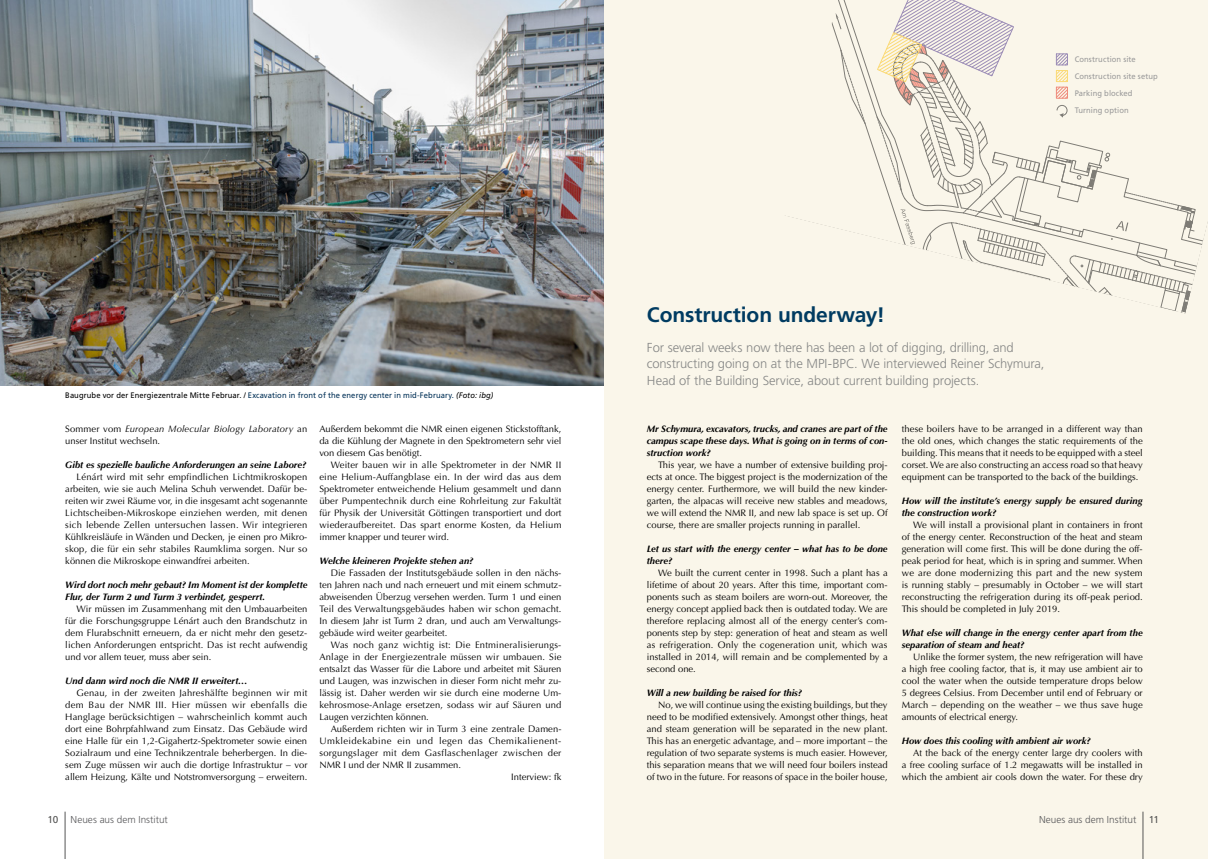
<style>
.page{position:relative;width:1208px;height:859px;background:#fff}
.page>*{position:absolute;margin:0;border:0;box-sizing:border-box;transform-origin:0 0}
.t1{font:700 21px "Frutiger LT Pro";letter-spacing:-.005em;color:#003b61}
.t2{font:300 13px/16.5px "Frutiger LT Pro";letter-spacing:-.01em;color:#868786}
.t3{font:300 10px "Frutiger LT Pro";color:#58585a}
.t4{font:9.4px/12px "Optima LT Std";color:#000;text-align:justify}
.t5{font:italic 700 9.4px/12px "Optima LT Std";color:#000}
.t6{font:italic 9.4px/12px "Optima LT Std";letter-spacing:.015em;color:#000}
.t7{font:9.4px "Optima LT Std";letter-spacing:.03em;color:#000}
.t8{font:9.4px "Optima LT Std";letter-spacing:.045em;color:#000}
.t9{font:8px "Frutiger LT Pro";letter-spacing:.01em;color:#003056;scale:.95 1}
.t10{font:8px/17px "Frutiger LT Pro";letter-spacing:.01em;color:#9a9a9a;scale:.95 1}
.s1{color:#000}
.s2{font-style:italic;color:#000}
.s3{font-style:normal}
.s4{font-weight:400;color:#565655}
</style>
<div class="page">
<div style="left:604px;top:0;width:604px;height:859px;background:#faf6ea"></div>
<hr style="left:1142px;top:812px;width:1px;height:47px;background:#565655">
<hr style="left:65px;top:812px;width:1px;height:47px;background:#565655">
<svg style="left:830px;top:0;width:373px;height:313px"></svg>
<img style="left:0;top:0;width:604px;height:385px">
<p class="t9" style="left:65px;top:390px;width:452px"><span class="s1">Baugrube vor der Energiezentrale Mitte Februar. /</span> Excavation in front of the energy center in mid-February. <span class="s2">(Foto: ibg)</span></p>
<p class="t6" style="left:65px;top:422px;width:243px"><span class="s3">Sommer vom</span> European Molecular Biology Laboratory <span class="s3">an unser Institut wechseln.</span></p>
<p class="t5" style="left:65px;top:458px;width:242px">Gibt es spezielle bauliche Anforderungen an seine Labore?</p>
<p class="t4" style="left:65px;top:470px;width:244px;text-indent:11px">Lénárt wird mit sehr empfindlichen Lichtmikroskopen arbeiten, wie sie auch Melina Schuh verwendet. Dafür be&shy;reiten wir zwei Räume vor, in die insgesamt acht sogenannte Lichtscheiben-Mikroskope einziehen werden, mit denen sich lebende Zellen untersuchen lassen. Wir integrieren Kühlkreisläufe in Wänden und Decken, je einen pro Mikro&shy;skop, die für ein sehr stabiles Raumklima sorgen. Nur so können die Mikroskope einwandfrei arbeiten.</p>
<p class="t5" style="left:65px;top:578px;width:243px">Wird dort noch mehr gebaut? Im Moment ist der komplette<br>Flur, der Turm 2 und Turm 3 verbindet, gesperrt.</p>
<p class="t4" style="left:65px;top:602px;width:244px;text-indent:11px">Wir müssen im Zusammenhang mit den Umbauarbeiten für die Forschungsgruppe Lénárt auch den Brandschutz in dem Flurabschnitt erneuern, da er nicht mehr den gesetz&shy;lichen Anforderungen entspricht. Das ist recht aufwendig und vor allem teuer, muss aber sein.</p>
<p class="t5" style="left:65px;top:674px;width:184px">Und dann wird noch die NMR II erweitert…</p>
<p class="t4" style="left:65px;top:686px;width:244px;text-indent:11px">Genau, in der zweiten Jahreshälfte beginnen wir mit dem Bau der NMR III. Hier müssen wir ebenfalls die Hanglage berücksichtigen – wahrscheinlich kommt auch dort eine Bohrpfahlwand zum Einsatz. Das Gebäude wird eine Halle für ein 1,2-Gigahertz-Spektrometer sowie einen Sozialraum und eine Technikzentrale beherbergen. In die&shy;sem Zuge müssen wir auch die dortige Infrastruktur – vor allem Heizung, Kälte und Notstromversorgung – erweitern.</p>
<p class="t4" style="left:319px;top:422px;width:243px">Außerdem bekommt die NMR einen eigenen Stickstofftank, da die Kühlung der Magnete in den Spektrometern sehr viel von diesem Gas benötigt.</p>
<p class="t4" style="left:319px;top:459px;width:244px;text-indent:11px">Weiter bauen wir in alle Spektrometer in der NMR II eine Helium-Auffangblase ein. In der wird das aus dem Spektrometer entweichende Helium gesammelt und dann über Pumpentechnik durch eine Rohrleitung zur Fakultät für Physik der Universität Göttingen transportiert und dort wiederaufbereitet. Das spart enorme Kosten, da Helium immer knapper und teurer wird.</p>
<p class="t5" style="left:319px;top:554px;width:155px">Welche kleineren Projekte stehen an?</p>
<p class="t4" style="left:319px;top:566px;width:244px;text-indent:11px">Die Fassaden der Institutsgebäude sollen in den nächs&shy;ten Jahren nach und nach erneuert und mit einem schmutz&shy;abweisenden Überzug versehen werden. Turm 1 und einen Teil des Verwaltungsgebäudes haben wir schon gemacht.<br>In diesem Jahr ist Turm 2 dran, und auch am Verwaltungs&shy;gebäude wird weiter gearbeitet.</p>
<p class="t4" style="left:319px;top:638px;width:244px;text-indent:11px">Was noch ganz wichtig ist: Die Entmineralisierungs-Anlage in der Energiezentrale müssen wir umbauen. Sie entsalzt das Wasser für die Labore und arbeitet mit Säuren und Laugen, was inzwischen in dieser Form nicht mehr zu&shy;lässig ist. Daher werden wir sie durch eine moderne Um&shy;kehrosmose-Anlage ersetzen, sodass wir auf Säuren und Laugen verzichten können.</p>
<p class="t4" style="left:331px;top:722px;width:232px">Außerdem richten wir in Turm 3 eine zentrale Damen-</p>
<p class="t8" style="left:319px;top:735px;width:243px">Umkleidekabine ein und legen das Chemikalienent-</p>
<p class="t7" style="left:319px;top:747px;width:243px">sorgungslager mit dem Gasflaschenlager zwischen der</p>
<p class="t4" style="left:319px;top:758px;width:143px">NMR I und der NMR II zusammen.</p>
<p class="t4" style="left:511px;top:770px;width:52px">Interview: fk</p>
<p class="t10" style="left:1074px;top:51px;width:89px">Construction site<br>Construction site setup<br>Parking blocked<br>Turning option</p>
<h1 class="t1" style="left:647px;top:302px;width:240px">Construction underway!</h1>
<h2 class="t2" style="left:647px;top:339px;width:399px">For several weeks now there has been a lot of digging, drilling, and constructing going on at the MPI-BPC. We interviewed Reiner Schymura,<br>Head of the Building Service, about current building projects.</h2>
<p class="t5" style="left:647px;top:422px;width:242px;text-align:justify">Mr Schymura, excavators, trucks, and cranes are part of the campus scape these days. What is going on in terms of con&shy;struction work?</p>
<p class="t4" style="left:647px;top:458px;width:242px;text-indent:11px">This year, we have a number of extensive building proj&shy;ects at once. The biggest project is the modernization of the energy center. Furthermore, we will build the new kinder&shy;garten, the alpacas will receive new stables and meadows, we will extend the NMR II, and new lab space is set up. Of course, there are smaller projects running in parallel.</p>
<p class="t5" style="left:647px;top:542px;width:242px">Let us start with the energy center – what has to be done there?</p>
<p class="t4" style="left:647px;top:566px;width:242px;text-indent:11px">We built the current center in 1998. Such a plant has a lifetime of about 20 years. After this time, important com&shy;ponents such as steam boilers are worn-out. Moreover, the energy concept applied back then is outdated today. We are therefore replacing almost all of the energy center’s com&shy;ponents step by step: generation of heat and steam as well as refrigeration. Only the cogeneration unit, which was installed in 2014, will remain and be complemented by a second one.</p>
<p class="t5" style="left:647px;top:686px;width:157px">Will a new building be raised for this?</p>
<p class="t4" style="left:647px;top:698px;width:242px;text-indent:11px">No, we will continue using the existing buildings, but they need to be modified extensively. Amongst other things, heat and steam generation will be separated in the new plant.<br>This has an energetic advantage, and – more important – the regulation of two separate systems is much easier. However, this separation means that we will need four boilers instead of two in the future. For reasons of space in the boiler house,</p>
<p class="t4" style="left:902px;top:423px;width:242px">these boilers have to be arranged in a different way than the old ones, which changes the static requirements of the building. This means that it needs to be equipped with a steel corset. We are also constructing an access road so that heavy equipment can be transported to the back of the buildings.</p>
<p class="t5" style="left:902px;top:494px;width:242px">How will the institute’s energy supply be ensured during the construction work?</p>
<p class="t4" style="left:902px;top:519px;width:242px;text-indent:11px">We will install a provisional plant in containers in front of the energy center. Reconstruction of the heat and steam generation will come first. This will be done during the off&shy;peak period for heat, which is in spring and summer. When we are done modernizing this part and the new system is running stably – presumably in October – we will start reconstructing the refrigeration during its off-peak period.<br>This should be completed in July 2019.</p>
<p class="t5" style="left:902px;top:626px;width:242px">What else will change in the energy center apart from the separation of steam and heat?</p>
<p class="t4" style="left:902px;top:650px;width:242px;text-indent:11px">Unlike the former system, the new refrigeration will have a high free cooling factor, that is, it may use ambient air to cool the water when the outside temperature drops below 5 degrees Celsius. From December until end of February or March – depending on the weather – we thus save huge amounts of electrical energy.</p>
<p class="t5" style="left:902px;top:734px;width:190px">How does this cooling with ambient air work?</p>
<p class="t4" style="left:902px;top:747px;width:242px;text-indent:11px">At the back of the energy center large dry coolers with a free cooling surface of 1.2 megawatts will be installed in which the ambient air cools down the water. For these dry</p>
<p class="t3" style="left:48px;top:813px;width:122px"><span class="s4">10</span> Neues aus dem Institut</p>
<p class="t3" style="left:1039px;top:813px;width:121px">Neues aus dem Institut <span class="s4">11</span></p>
</div>
